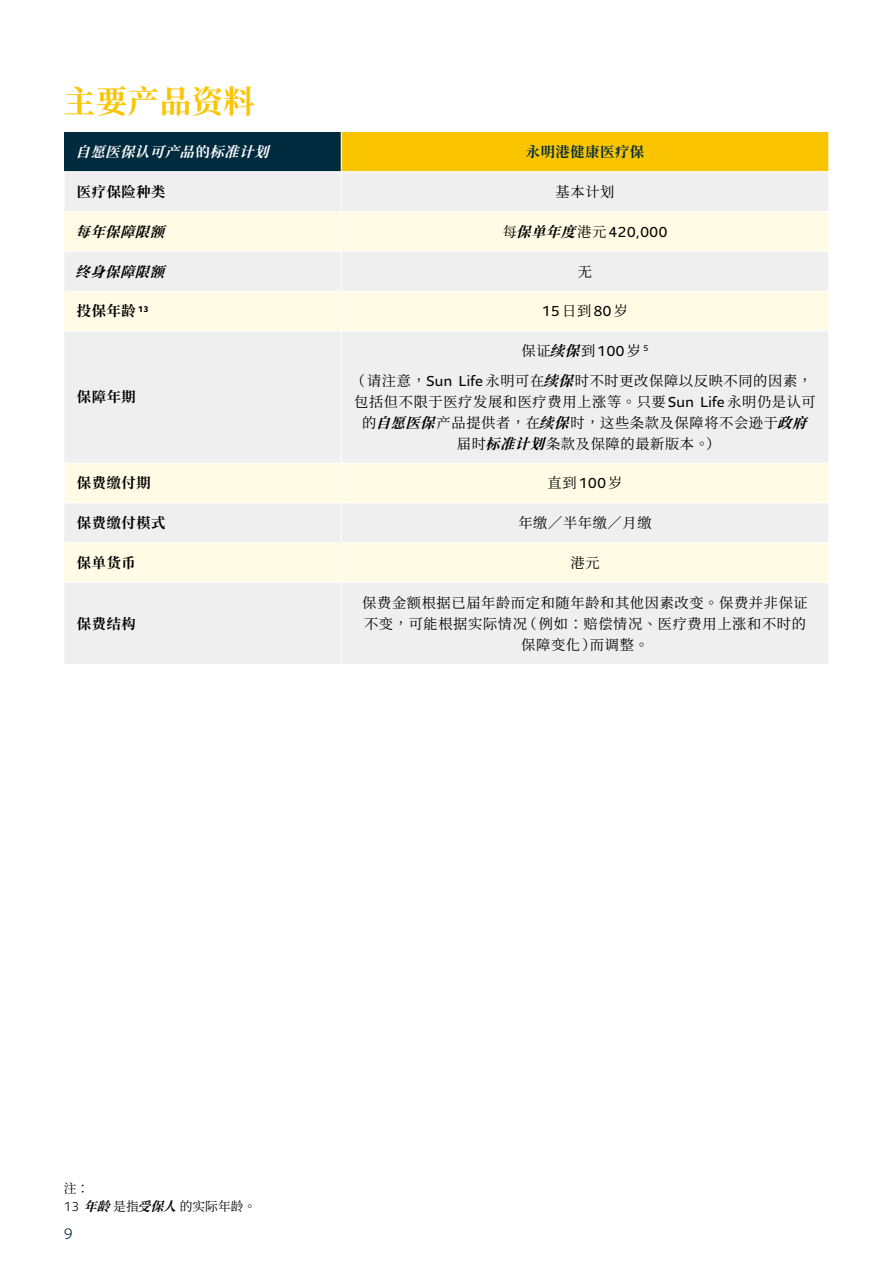
<style>
.page{position:relative;width:893px;height:1263px;background:#fff}
.page>*{position:absolute;margin:0;border:0;box-sizing:border-box;transform-origin:0 0}
.t1{font:700 31.5px "Noto Serif CJ Ktc";letter-spacing:.015em;color:#fbc400}
.t2{font:300 15px "Sun Life Sans";color:#002b3e}
.t3{font:14.25px/21px "Noto Serif CJ Ktc";letter-spacing:.045em;color:#000;text-align:center}
.t4{font:700 14.25px "Noto Serif CJ Ktc";letter-spacing:.045em;color:#000}
.t5{font:14.25px "Sun Life Sans";letter-spacing:.045em;color:#000}
.t6{font:italic 700 14.25px "Noto Serif CJ Ktc";color:#fff}
.t7{font:italic 700 14.25px "Noto Serif CJ Ktc";color:#000}
.t8{font:700 14.25px "Noto Serif CJ Ktc";letter-spacing:.045em;color:#002b3e}
.t9{font:12.75px/18.6px "Noto Serif CJ Ktc";color:#000}
.s1{font-style:normal}
.s2{font-family:"Noto Serif CJ Ktc"}
.s3{font-family:"Noto Serif CJ Ktc";font-weight:700;font-style:italic}
.s4{font-weight:700;font-style:italic}
.s5{font-family:"Sun Life Sans"}
.s6{font-family:"Sun Life Sans";font-weight:300}
</style>
<div class="page">
<div style="left:64px;top:132px;width:277px;height:40px;background:#002b3e"></div>
<div style="left:341px;top:132px;width:488px;height:40px;background:#fbc400"></div>
<div style="left:64px;top:172px;width:764px;height:492px;background:#efefef"></div>
<svg style="left:64px;top:212px;width:764px;height:370px;fill:#efefef"></svg>
<hr style="left:341px;top:132px;width:1px;height:39px;background:#fff">
<hr style="left:828px;top:132px;width:1px;height:39px;background:#fff">
<hr style="left:341px;top:252px;width:1px;height:39px;background:#fff">
<hr style="left:341px;top:212px;width:1px;height:39px;background:#fff">
<hr style="left:64px;top:251px;width:277px;height:1px;background:#fff">
<hr style="left:341px;top:251px;width:488px;height:1px;background:#fff">
<hr style="left:64px;top:291px;width:277px;height:1px;background:#fff">
<hr style="left:341px;top:291px;width:488px;height:1px;background:#fff">
<hr style="left:341px;top:291px;width:1px;height:39px;background:#fff">
<hr style="left:64px;top:330px;width:277px;height:1px;background:#fff">
<hr style="left:341px;top:330px;width:488px;height:1px;background:#fff">
<hr style="left:341px;top:331px;width:1px;height:132px;background:#fff">
<hr style="left:341px;top:503px;width:1px;height:39px;background:#fff">
<hr style="left:64px;top:542px;width:277px;height:1px;background:#fff">
<hr style="left:341px;top:542px;width:488px;height:1px;background:#fff">
<hr style="left:341px;top:543px;width:1px;height:39px;background:#fff">
<hr style="left:64px;top:582px;width:277px;height:1px;background:#fff">
<hr style="left:341px;top:582px;width:488px;height:1px;background:#fff">
<hr style="left:341px;top:583px;width:1px;height:81px;background:#fff">
<hr style="left:64px;top:463px;width:277px;height:1px;background:#fff">
<hr style="left:64px;top:463px;width:1px;height:39px;background:#fff">
<hr style="left:341px;top:463px;width:488px;height:1px;background:#fff">
<hr style="left:341px;top:463px;width:1px;height:39px;background:#fff">
<hr style="left:64px;top:502px;width:277px;height:1px;background:#fff">
<hr style="left:341px;top:502px;width:488px;height:1px;background:#fff">
<hr style="left:64px;top:172px;width:1px;height:39px;background:#fff">
<hr style="left:64px;top:171px;width:277px;height:1px;background:#fff">
<hr style="left:341px;top:172px;width:1px;height:39px;background:#fff">
<hr style="left:341px;top:171px;width:488px;height:1px;background:#fff">
<hr style="left:64px;top:211px;width:277px;height:1px;background:#fff">
<hr style="left:341px;top:211px;width:488px;height:1px;background:#fff">
<h1 class="t1" style="left:64px;top:83px;width:193px">主要产品资料</h1>
<p class="t6" style="left:75px;top:144px;width:205px">自愿医保认可产品<span class="s1">的</span>标准计划</p>
<p class="t8" style="left:526px;top:144px;width:120px">永明港健康医疗保</p>
<p class="t4" style="left:77px;top:184px;width:90px">医疗保险种类</p>
<p class="t3" style="left:556px;top:182px;width:60px">基本计划</p>
<p class="t7" style="left:75px;top:223px;width:101px">每年保障限额</p>
<p class="t5" style="left:503px;top:222px;width:166px"><span class="s2">每</span><span class="s3">保单年度</span><span class="s2">港元</span> 420,000</p>
<p class="t7" style="left:75px;top:263px;width:101px">终身保障限额</p>
<p class="t3" style="left:578px;top:261px;width:16px">无</p>
<p class="t4" style="left:77px;top:303px;width:73px">投保年龄 <sup>13</sup></p>
<p class="t5" style="left:542px;top:302px;width:88px">15<span class="s2">日到</span>80<span class="s2">岁</span></p>
<p class="t4" style="left:77px;top:389px;width:60px">保障年期</p>
<p class="t3" style="left:351px;top:336px;width:463px;line-height:29.5px">保证<span class="s4">续保</span>到 <span class="s5">100</span> 岁 <sup>5<br></sup>（请注意，<span class="s5">Sun Life</span> 永明可在<span class="s4">续保</span>时不时更改保障以反映不同的因素，</p>
<p class="t3" style="left:354px;top:391px;width:465px">包括但不限于医疗发展和医疗费用上涨等。只要 <span class="s5">Sun Life</span> 永明仍是认可的<span class="s4">自愿医保</span>产品提供者，在<span class="s4">续保</span>时，这些条款及保障将不会逊于<span class="s4">政府</span>届时<span class="s4">标准计划</span>条款及保障的最新版本。）</p>
<p class="t4" style="left:77px;top:475px;width:75px">保费缴付期</p>
<p class="t3" style="left:547px;top:473px;width:77px">直到 <span class="s5">100</span> 岁</p>
<p class="t4" style="left:77px;top:515px;width:90px">保费缴付模式</p>
<p class="t3" style="left:518px;top:513px;width:135px">年缴／半年缴／月缴</p>
<p class="t4" style="left:77px;top:555px;width:60px">保单货币</p>
<p class="t3" style="left:570px;top:552px;width:31px">港元</p>
<p class="t4" style="left:77px;top:615px;width:60px">保费结构</p>
<p class="t3" style="left:362px;top:592px;width:447px">保费金额根据已届年龄而定和随年龄和其他因素改变。保费并非保证不变，可能根据实际情况（例如：赔偿情况、医疗费用上涨和不时的保障变化）而调整。</p>
<p class="t9" style="left:64px;top:1179px;width:194px">注：<br><span class="s6">13</span> <span class="s4">年龄</span>是指<span class="s4">受保人</span>的实际年龄。</p>
<p class="t2" style="left:64px;top:1224px;width:10px">9</p>
</div>
